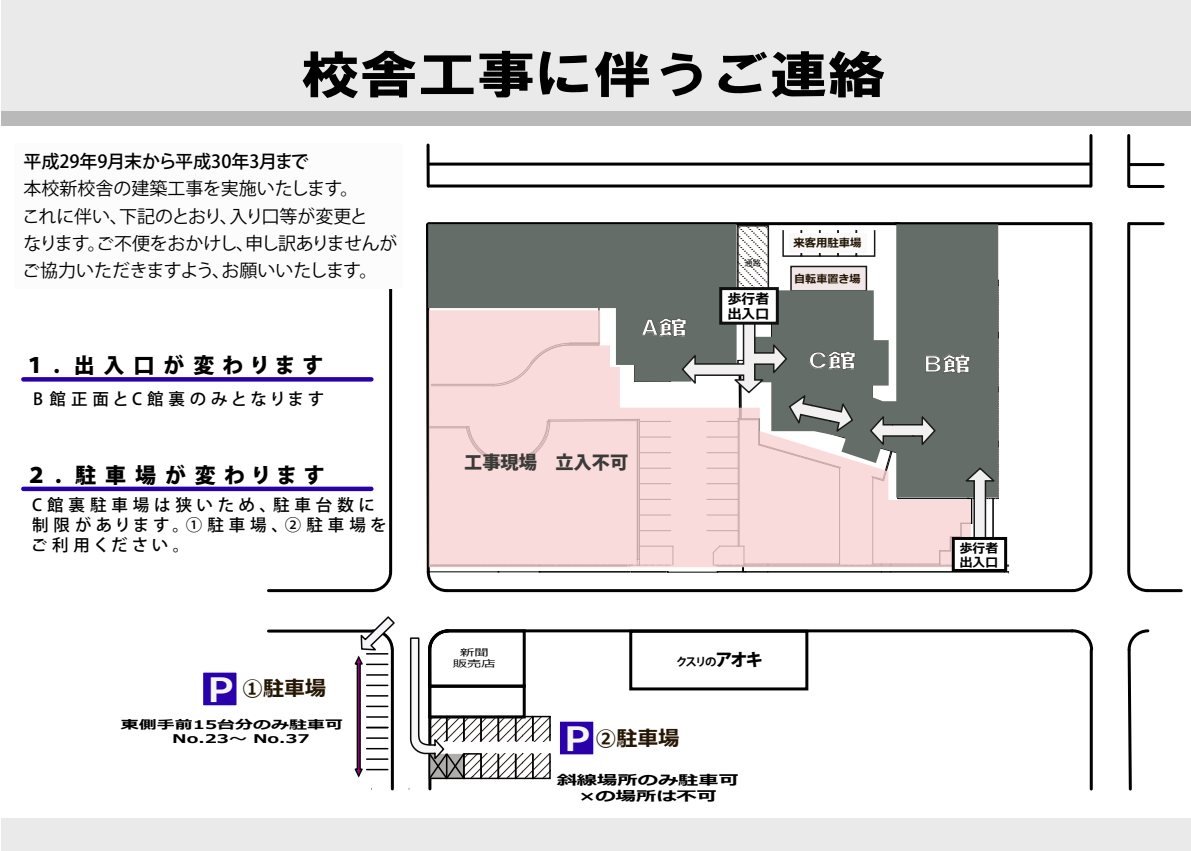
<style>
.page{position:relative;width:1191px;height:851px;background:#fff}
.page>*{position:absolute;margin:0;border:0;box-sizing:border-box;transform-origin:0 0}
.t1{font:50.7px "HGS Soei Kakugothic UB";color:#000;scale:1.15 1}
.t2{font:30.75px "HGS Soei Kakugothic UB";color:#f7f5f2;scale:1.5 1}
.t3{font:800 21px "Koz Go Pr 6 N";letter-spacing:.405em;color:#000}
.t4{font:700 21px "Meiryo";color:#261704}
.t5{font:19.95px "HGP Soei Kakugothic UB";color:#fff;scale:1.5 1}
.t6{font:800 18.3px "Koz Go Pr 6 N";color:#3a3a38}
.t7{font:18px/27px "Koz Go Pr 6 N";letter-spacing:-.01em;color:#000}
.t8{font:500 18px "Koz Go Pr 6 N";color:#000}
.t9{font:500 16.5px/19.8px "Koz Go Pr 6 N";letter-spacing:.29em;color:#000}
.t10{font:500 16.5px "Koz Go Pr 6 N";letter-spacing:.22em;color:#000}
.t11{font:700 13.8px/15.3px "Meiryo";color:#000}
.t12{font:700 13.5px/16.2px "Meiryo";color:#000;text-align:center;scale:1.5 1}
.t13{font:700 12.75px/14.2px "Meiryo";color:#000}
.t14{font:700 12px/14.4px "Meiryo";color:#000;text-align:center;scale:1.5 1}
.t15{font:700 11.4px "Koz Go Pr 6 N";color:#000}
.t16{font:700 11.4px "Meiryo";color:#261704}
.t17{font:700 11.1px "Meiryo";color:#261704}
.t18{font:9.6px/11.4px "Meiryo";color:#000;text-align:center;scale:1.5 1}
.t19{font:8.25px "Koz Go Pr 6 N";color:#000}
.s1{font-weight:800;font-size:17.1px}
</style>
<div class="page">
<svg style="left:426px;top:145px;width:4px;height:41px"></svg>
<hr style="left:389px;top:224px;width:3px;height:347px;background:#000">
<hr style="left:446px;top:589px;width:626px;height:3px;background:#000">
<hr style="left:446px;top:629px;width:626px;height:3px;background:#000">
<hr style="left:268px;top:589px;width:104px;height:3px;background:#000">
<hr style="left:268px;top:629px;width:105px;height:3px;background:#000">
<svg style="left:369px;top:568px;width:24px;height:25px"></svg>
<hr style="left:428px;top:649px;width:3px;height:139px;background:#000">
<hr style="left:391px;top:649px;width:3px;height:139px;background:#000">
<hr style="left:428px;top:162px;width:662px;height:3px;background:#000">
<hr style="left:428px;top:184px;width:662px;height:3px;background:#000">
<hr style="left:895px;top:222px;width:195px;height:3px;background:#000">
<hr style="left:1129px;top:163px;width:34px;height:3px;background:#000">
<hr style="left:1129px;top:185px;width:34px;height:3px;background:#000">
<hr style="left:1129px;top:222px;width:34px;height:3px;background:#000">
<hr style="left:1147px;top:589px;width:34px;height:3px;background:#000">
<svg style="left:1127px;top:568px;width:23px;height:25px"></svg>
<svg style="left:1069px;top:568px;width:24px;height:25px"></svg>
<svg style="left:1068px;top:629px;width:26px;height:23px"></svg>
<hr style="left:1089px;top:135px;width:3px;height:51px;background:#000">
<hr style="left:1127px;top:135px;width:3px;height:51px;background:#000">
<hr style="left:1089px;top:224px;width:3px;height:347px;background:#000">
<hr style="left:1127px;top:224px;width:3px;height:347px;background:#000">
<svg style="left:527px;top:715px;width:5px;height:26px"></svg>
<svg style="left:532px;top:715px;width:19px;height:26px"></svg>
<svg style="left:527px;top:753px;width:5px;height:26px"></svg>
<svg style="left:532px;top:753px;width:19px;height:26px"></svg>
<div style="left:629px;top:629px;width:179px;height:61px;border:3px solid #000"></div>
<svg style="left:1127px;top:629px;width:23px;height:162px"></svg>
<hr style="left:1089px;top:649px;width:3px;height:140px;background:#000">
<svg style="left:426px;top:222px;width:583px;height:371px"></svg>
<div style="left:719px;top:287px;width:60px;height:37px;background:#fff;border:3px solid #0f0f0f"></div>
<div style="left:558px;top:720px;width:37px;height:35px;background:#2a00aa;border:2px solid #fff"></div>
<div style="left:202px;top:671px;width:36px;height:35px;background:#2a00aa;border:2px solid #fff"></div>
<svg style="left:409px;top:629px;width:118px;height:151px"></svg>
<svg style="left:353px;top:616px;width:42px;height:163px"></svg>
<div style="left:2px;top:0;width:1189px;height:126px;background:#eaeaea"></div>
<div style="left:2px;top:111px;width:1189px;height:15px;background:#bab9b9"></div>
<div style="left:2px;top:818px;width:1189px;height:32px;background:#eaeaea"></div>
<svg style="left:23px;top:377px;width:348px;height:4px"></svg>
<div style="left:23px;top:486px;width:348px;height:5px;background:#2a00aa"></div>
<div style="left:14px;top:143px;width:389px;height:145px;background:#fcfcfc"></div>
<h1 class="t1" style="left:301px;top:49px;width:510px">校舎工事に伴うご連絡</h1>
<p class="t8" style="left:23px;top:152px;width:287px">平成29年9月末から平成30年3月まで</p>
<p class="t7" style="left:22px;top:176px;width:377px">本校新校舎の建築工事を実施いたします。<br>これに伴い、下記のとおり、入り口等が変更と<br>なります。ご不便をおかけし、申し訳ありませんがご協力いただきますよう、お願いいたします。</p>
<p class="t3" style="left:24px;top:353px;width:301px">１．出入口が変わります</p>
<p class="t10" style="left:33px;top:389px;width:293px">B 館正面とC館裏のみとなります</p>
<p class="t3" style="left:26px;top:463px;width:301px">２．駐車場が変わります</p>
<p class="t9" style="left:31px;top:495px;width:357px">C館裏駐車場は狭いため、駐車台数に制限があります。①駐車場、②駐車場をご利用ください。</p>
<h2 class="t2" style="left:208px;top:674px;width:19px">P</h2>
<p class="t4" style="left:242px;top:673px;width:85px">①駐車場</p>
<p class="t14" style="left:121px;top:717px;width:150px">東側手前15台分のみ駐車可　No.23～ No.37</p>
<p class="t5" style="left:641px;top:317px;width:33px">A館</p>
<p class="t6" style="left:464px;top:451px;width:166px">工事現場　立入不可</p>
<p class="t19" style="left:744px;top:258px;width:18px">通路</p>
<p class="t11" style="left:728px;top:292px;width:43px">歩行者出入口</p>
<p class="t16" style="left:793px;top:235px;width:70px">来客用駐車場</p>
<p class="t17" style="left:794px;top:271px;width:68px">自転車置き場</p>
<p class="t5" style="left:808px;top:350px;width:34px">C館</p>
<p class="t5" style="left:924px;top:354px;width:33px">B館</p>
<p class="t13" style="left:960px;top:541px;width:40px">歩行者出入口</p>
<p class="t18" style="left:453px;top:647px;width:30px">新聞販売店</p>
<p class="t15" style="left:676px;top:655px;width:89px">クスリの<span class="s1">アオキ</span></p>
<h2 class="t2" style="left:565px;top:723px;width:19px">P</h2>
<p class="t4" style="left:595px;top:723px;width:85px">②駐車場</p>
<p class="t12" style="left:557px;top:772px;width:123px">斜線場所のみ駐車可×の場所は不可</p>
</div>
